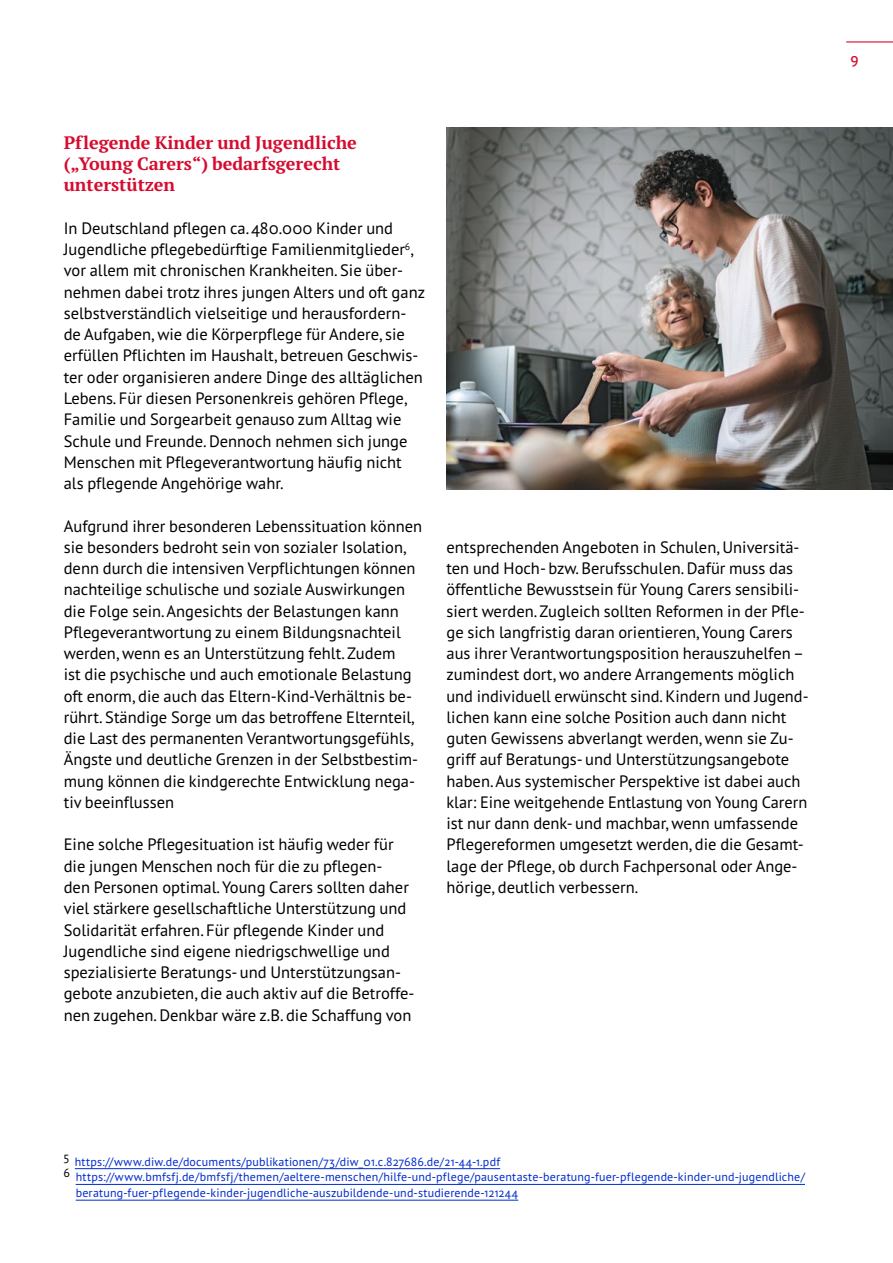
<style>
.page{position:relative;width:893px;height:1263px;background:#fff}
.page>*{position:absolute;margin:0;border:0;box-sizing:border-box;transform-origin:0 0}
.A4_Zwischenüberschrift_rot_12pt{font:700 18px/21.3px "PT Serif Pro";color:#d50c2f}
.A4_Fließtext_Flattersatz_11pt{font:16.5px/21.3px "PT Sans Pro";color:#000}
.t1{font:600 15px "PT Sans Pro";color:#d50c2f}
.A5_Marginaltext_8pt{font:12px/15.8px "PT Sans Pro";letter-spacing:.015em;color:#002bcf}
</style>
<div class="page">
<hr style="left:846px;top:41px;width:47px;height:2px;background:#d50c2f">
<img style="left:446px;top:128px;width:447px;height:361px">
<hr style="left:75px;top:1168px;width:425px;height:1px;background:#002bcf">
<hr style="left:76px;top:1184px;width:729px;height:1px;background:#002bcf">
<hr style="left:76px;top:1200px;width:442px;height:1px;background:#002bcf">
<p class="A4_Zwischenüberschrift_rot_12pt" style="left:64px;top:131px;width:295px">Pflegende Kinder und Jugendliche („Young Carers“) bedarfsgerecht unterstützen</p>
<p class="A4_Fließtext_Flattersatz_11pt" style="left:64px;top:217px;width:363px">In Deutschland pflegen ca. 480.000 Kinder und Jugendliche pflegebedürftige Familienmitglieder<sup>6</sup>, vor allem mit chronischen Krankheiten. Sie über&shy;nehmen dabei trotz ihres jungen Alters und oft ganz selbstverständlich vielseitige und herausfordern&shy;de Aufgaben, wie die Körperpflege für Andere, sie erfüllen Pflichten im Haushalt, betreuen Geschwis&shy;ter oder organisieren andere Dinge des alltäglichen Lebens. Für diesen Personenkreis gehören Pflege, Familie und Sorgearbeit genauso zum Alltag wie Schule und Freunde. Dennoch nehmen sich junge Menschen mit Pflegeverantwortung häufig nicht als pflegende Angehörige wahr.</p>
<p class="A4_Fließtext_Flattersatz_11pt" style="left:64px;top:515px;width:360px">Aufgrund ihrer besonderen Lebenssituation können sie besonders bedroht sein von sozialer Isolation, denn durch die intensiven Verpflichtungen können nachteilige schulische und soziale Auswirkungen die Folge sein. Angesichts der Belastungen kann Pflegeverantwortung zu einem Bildungsnachteil werden, wenn es an Unterstützung fehlt. Zudem<br>ist die psychische und auch emotionale Belastung oft enorm, die auch das Eltern-Kind-Verhältnis be&shy;rührt. Ständige Sorge um das betroffene Elternteil, die Last des permanenten Verantwortungsgefühls, Ängste und deutliche Grenzen in der Selbstbestim&shy;mung können die kindgerechte Entwicklung nega&shy;tiv beeinflussen</p>
<p class="A4_Fließtext_Flattersatz_11pt" style="left:64px;top:834px;width:352px">Eine solche Pflegesituation ist häufig weder für die jungen Menschen noch für die zu pflegen-<br>den Personen optimal. Young Carers sollten daher viel stärkere gesellschaftliche Unterstützung und Solidarität erfahren. Für pflegende Kinder und Jugendliche sind eigene niedrigschwellige und spezialisierte Beratungs- und Unterstützungsan&shy;gebote anzubieten, die auch aktiv auf die Betroffe&shy;nen zugehen. Denkbar wäre z.B. die Schaffung von</p>
<p class="A4_Fließtext_Flattersatz_11pt" style="left:446px;top:536px;width:364px">entsprechenden Angeboten in Schulen, Universitä&shy;ten und Hoch- bzw. Berufsschulen. Dafür muss das öffentliche Bewusstsein für Young Carers sensibili&shy;siert werden. Zugleich sollten Reformen in der Pfle&shy;ge sich langfristig daran orientieren, Young Carers aus ihrer Verantwortungsposition herauszuhelfen – zumindest dort, wo andere Arrangements möglich und individuell erwünscht sind. Kindern und Jugend&shy;lichen kann eine solche Position auch dann nicht guten Gewissens abverlangt werden, wenn sie Zu&shy;griff auf Beratungs- und Unterstützungsangebote haben. Aus systemischer Perspektive ist dabei auch klar: Eine weitgehende Entlastung von Young Carern ist nur dann denk- und machbar, wenn umfassende Pflegereformen umgesetzt werden, die die Gesamt&shy;lage der Pflege, ob durch Fachpersonal oder Ange&shy;hörige, deutlich verbessern.</p>
<p class="t1" style="left:850px;top:49px;width:10px">9</p>
<p class="A5_Marginaltext_8pt" style="left:64px;top:1153px;width:438px"><sup>5</sup> https://www.diw.de/documents/publikationen/73/diw_01.c.827686.de/21-44-1.pdf</p>
<p class="A5_Marginaltext_8pt" style="left:76px;top:1169px;width:731px;text-indent:-12px"><sup>6</sup> https://www.bmfsfj.de/bmfsfj/themen/aeltere-menschen/hilfe-und-pflege/pausentaste-beratung-fuer-pflegende-kinder-und-jugendliche/ beratung-fuer-pflegende-kinder-jugendliche-auszubildende-und-studierende-121244</p>
</div>
